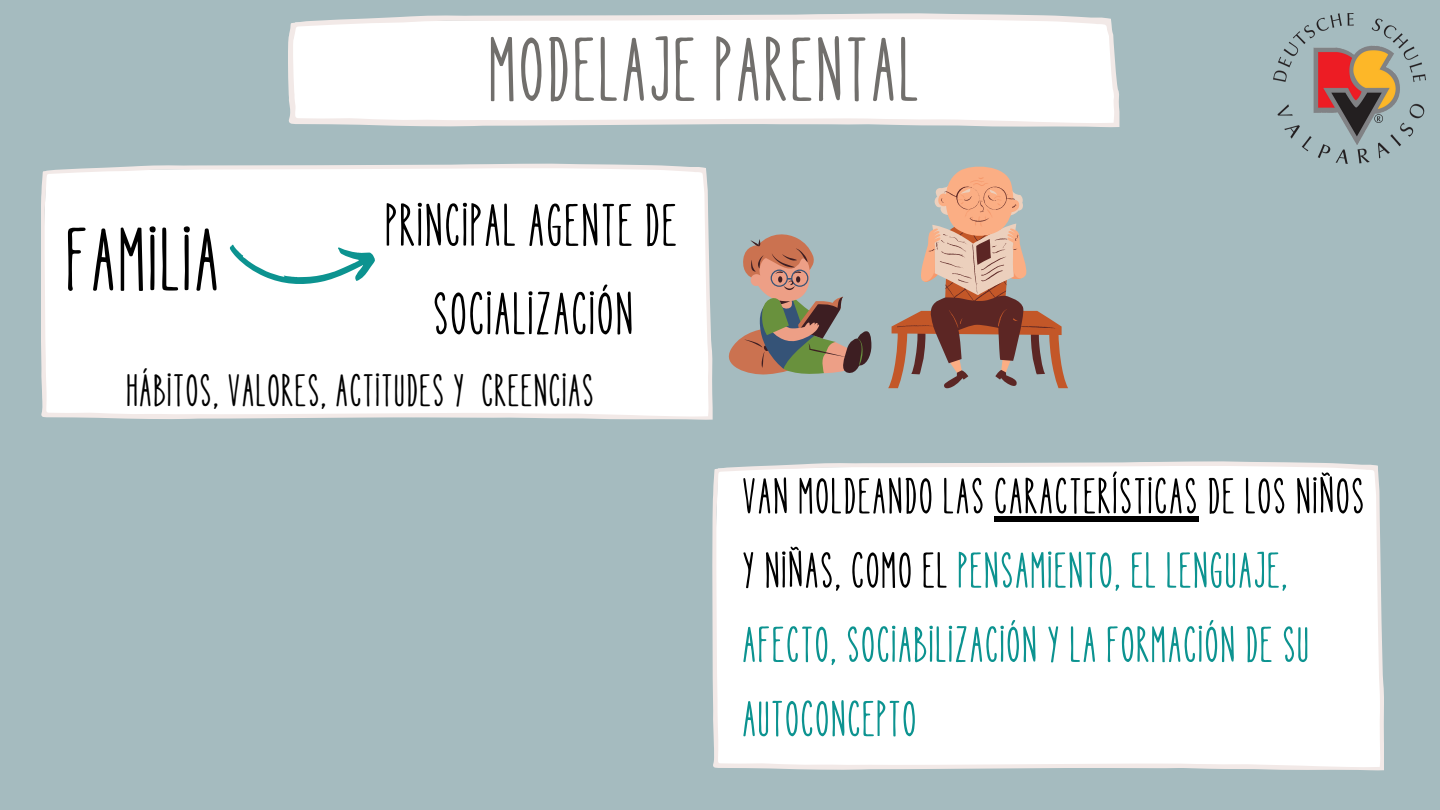
<style>
.page{position:relative;width:1440px;height:810px;background:#a5bbbf}
.page>*{position:absolute;margin:0;border:0;box-sizing:border-box;transform-origin:0 0}
.t1{font:95.7px "Handwrite";letter-spacing:.02em;color:#716f6c}
.t2{font:94.2px "Handwrite";letter-spacing:.02em;color:#000}
.t3{font:63.2px/88.5px "Handwrite";letter-spacing:.02em;color:#000;text-align:center}
.t4{font:53.2px/74.2px "Handwrite";letter-spacing:.02em;color:#0c9390}
.t5{font:48.2px "Handwrite";letter-spacing:.02em;color:#000}
.s1{color:#000}
</style>
<div class="page">
<div style="left:41px;top:164px;width:671px;height:256px;background:#fff"></div>
<img style="left:1274px;top:13px;width:152px;height:150px">
<div style="left:712px;top:461px;width:672px;height:310px;background:#fff"></div>
<svg style="left:229px;top:245px;width:147px;height:41px"></svg>
<svg style="left:728px;top:234px;width:143px;height:141px"></svg>
<svg style="left:888px;top:166px;width:180px;height:223px"></svg>
<div style="left:994px;top:516px;width:205px;height:5px;background:#000"></div>
<svg style="left:288px;top:13px;width:831px;height:114px;fill:#fff"></svg>
<p class="t1" style="left:488px;top:24px;width:433px">MODELAJE PARENTAL</p>
<p class="t3" style="left:385px;top:181px;width:294px">PRINCIPAL AGENTE DE<br>SOCIALIZACIÓN</p>
<p class="t5" style="left:126px;top:368px;width:469px">HÁBITOS, VALORES, ACTITUDES Y CREENCIAS</p>
<p class="t2" style="left:65px;top:215px;width:156px">FAMILIA</p>
<p class="t4" style="left:742px;top:459px;width:624px"><span class="s1">VAN MOLDEANDO LAS CARACTERÍSTICAS DE LOS NIÑOS Y NIÑAS, COMO EL</span> PENSAMIENTO, EL LENGUAJE, AFECTO, SOCIABILIZACIÓN Y LA FORMACIÓN DE SU AUTOCONCEPTO</p>
</div>
